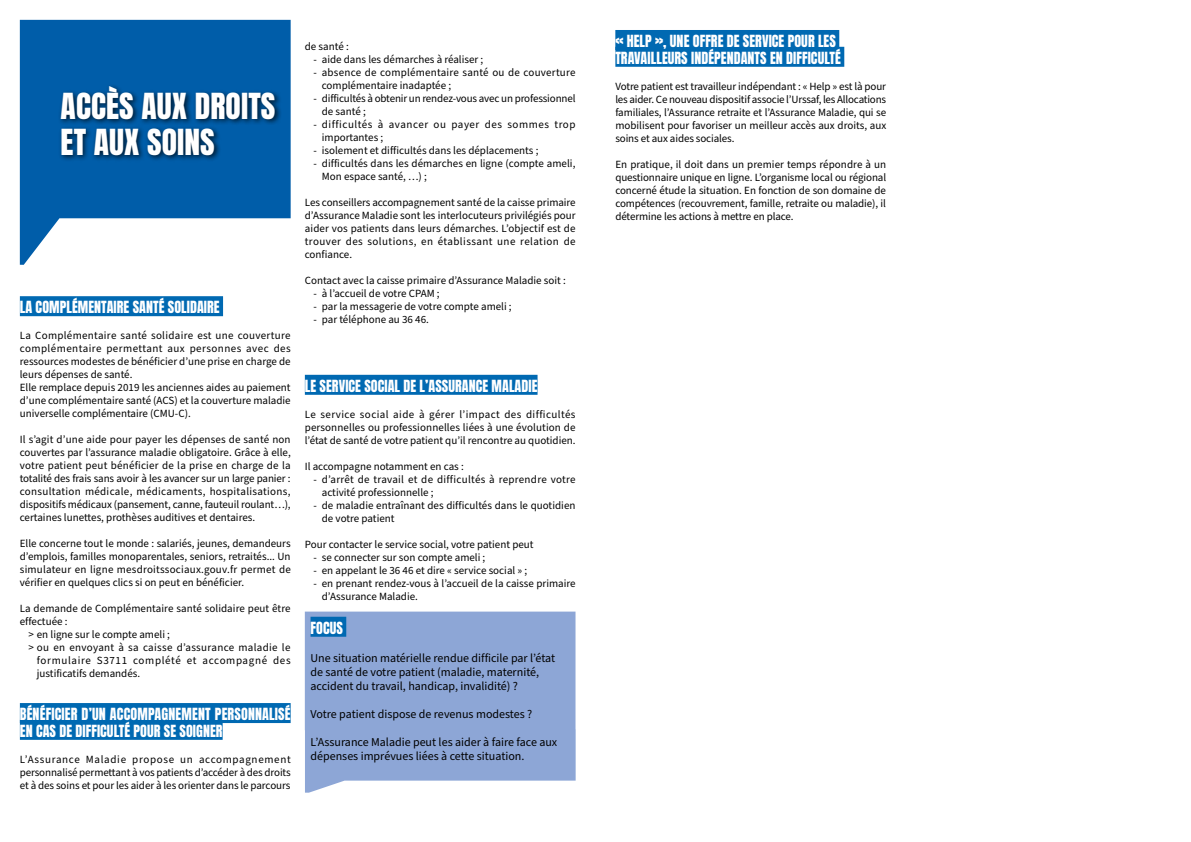
<style>
.page{position:relative;width:1191px;height:842px;background:#fff}
.page>*{position:absolute;margin:0;border:0;box-sizing:border-box;transform-origin:0 0}
.t1{font:30px/36px "Anton";letter-spacing:.005em;color:#fff;scale:1.05 1}
.t2{font:14px/16.8px "Anton";letter-spacing:.005em;color:#fff}
.t3{font:12px/14px "Source Sans Pro";color:#000}
.t4{font:11px/13px "Source Sans Pro";color:#000}
.t5{font:11px/13px "Source Sans Pro";letter-spacing:.05em;color:#000}
.t6{font:11px "Source Sans Pro";letter-spacing:.03em;color:#000}
.t7{font:11px "Source Sans Pro";letter-spacing:.06em;color:#000}
</style>
<div class="page">
<svg style="left:20px;top:20px;width:271px;height:245px;fill:#005da9"></svg>
<div style="left:58px;top:83px;width:224px;height:79px;background:#000;opacity:.75"></div>
<div style="left:20px;top:296px;width:203px;height:20px;background:#0069b2"></div>
<div style="left:20px;top:703px;width:271px;height:20px;background:#0069b2"></div>
<div style="left:20px;top:720px;width:203px;height:20px;background:#0069b2"></div>
<div style="left:305px;top:375px;width:232px;height:20px;background:#0069b2"></div>
<div style="left:615px;top:30px;width:224px;height:20px;background:#0069b2"></div>
<div style="left:615px;top:47px;width:229px;height:20px;background:#0069b2"></div>
<div style="left:305px;top:612px;width:270px;height:181px;background:#8da6d6"></div>
<div style="left:310px;top:617px;width:36px;height:20px;background:#0069b2"></div>
<h1 class="t1" style="left:61px;top:91px;width:206px">ACCÈS AUX DROITS<br>ET AUX SOINS</h1>
<p class="t2" style="left:20px;top:300px;width:201px">LA COMPLÉMENTAIRE SANTÉ SOLIDAIRE</p>
<p class="t4" style="left:20px;top:329px;width:272px">La Complémentaire santé solidaire est une couverture complémentaire permettant aux personnes avec des ressources modestes de bénéficier d’une prise en charge de leurs dépenses de santé.<br>Elle remplace depuis 2019 les anciennes aides au paiement d’une complémentaire santé (ACS) et la couverture maladie universelle complémentaire (CMU-C).</p>
<p class="t4" style="left:20px;top:433px;width:272px;text-align:justify">Il s’agit d’une aide pour payer les dépenses de santé non couvertes par l’assurance maladie obligatoire. Grâce à elle, votre patient peut bénéficier de la prise en charge de la totalité des frais sans avoir à les avancer sur un large panier : consultation médicale, médicaments, hospitalisations, dispositifs médicaux (pansement, canne, fauteuil roulant…), certaines lunettes, prothèses auditives et dentaires.</p>
<p class="t4" style="left:20px;top:537px;width:272px;text-align:justify">Elle concerne tout le monde : salariés, jeunes, demandeurs d’emplois, familles monoparentales, seniors, retraités... Un simulateur en ligne mesdroitssociaux.gouv.fr permet de vérifier en quelques clics si on peut en bénéficier.</p>
<p class="t4" style="left:20px;top:602px;width:272px">La demande de Complémentaire santé solidaire peut être</p>
<p class="t4" style="left:20px;top:615px;width:49px">effectuée :</p>
<p class="t4" style="left:28px;top:628px;width:143px">&gt; en ligne sur le compte ameli ;</p>
<p class="t6" style="left:28px;top:640px;width:264px">&gt; ou en envoyant à sa caisse d’assurance maladie le</p>
<p class="t7" style="left:37px;top:653px;width:255px">formulaire S3711 complété et accompagné des</p>
<p class="t4" style="left:37px;top:667px;width:105px">justificatifs demandés.</p>
<p class="t2" style="left:20px;top:707px;width:272px">BÉNÉFICIER D’UN ACCOMPAGNEMENT PERSONNALISÉ<br>EN CAS DE DIFFICULTÉ POUR SE SOIGNER</p>
<p class="t4" style="left:20px;top:753px;width:272px;text-align:justify">L’Assurance Maladie propose un accompagnement personnalisé permettant à vos patients d’accéder à des droits et à des soins et pour les aider à les orienter dans le parcours</p>
<p class="t4" style="left:305px;top:40px;width:45px">de santé :</p>
<p class="t4" style="left:313px;top:53px;width:171px">- aide dans les démarches à réaliser ;</p>
<p class="t4" style="left:322px;top:66px;width:255px;text-indent:-9px">- absence de complémentaire santé ou de couverture complémentaire inadaptée ;</p>
<p class="t4" style="left:322px;top:92px;width:255px;text-indent:-9px">- difficultés à obtenir un rendez-vous avec un professionnel de santé ;</p>
<p class="t5" style="left:322px;top:118px;width:255px;text-indent:-9px">- difficultés à avancer ou payer des sommes trop importantes ;</p>
<p class="t4" style="left:313px;top:144px;width:227px">- isolement et difficultés dans les déplacements ;</p>
<p class="t4" style="left:322px;top:157px;width:255px;text-indent:-9px">- difficultés dans les démarches en ligne (compte ameli,<br>Mon espace santé, …) ;</p>
<p class="t4" style="left:305px;top:196px;width:272px;text-align:justify">Les conseillers accompagnement santé de la caisse primaire d’Assurance Maladie sont les interlocuteurs privilégiés pour aider vos patients dans leurs démarches. L’objectif est de trouver des solutions, en établissant une relation de confiance.</p>
<p class="t4" style="left:305px;top:274px;width:262px">Contact avec la caisse primaire d’Assurance Maladie soit :</p>
<p class="t4" style="left:313px;top:287px;width:128px">- à l’accueil de votre CPAM ;</p>
<p class="t4" style="left:313px;top:300px;width:200px">- par la messagerie de votre compte ameli ;</p>
<p class="t4" style="left:313px;top:313px;width:117px">- par téléphone au 36 46.</p>
<p class="t2" style="left:305px;top:379px;width:234px">LE SERVICE SOCIAL DE L’ASSURANCE MALADIE</p>
<p class="t4" style="left:305px;top:408px;width:272px;text-align:justify">Le service social aide à gérer l’impact des difficultés personnelles ou professionnelles liées à une évolution de l’état de santé de votre patient qu’il rencontre au quotidien.</p>
<p class="t4" style="left:305px;top:460px;width:160px">Il accompagne notamment en cas :</p>
<p class="t4" style="left:322px;top:473px;width:255px;text-indent:-9px">- d’arrêt de travail et de difficultés à reprendre votre activité professionnelle ;</p>
<p class="t4" style="left:322px;top:499px;width:255px;text-indent:-9px">- de maladie entraînant des difficultés dans le quotidien de votre patient</p>
<p class="t4" style="left:305px;top:538px;width:230px">Pour contacter le service social, votre patient peut</p>
<p class="t4" style="left:313px;top:551px;width:173px">- se connecter sur son compte ameli ;</p>
<p class="t4" style="left:313px;top:564px;width:215px">- en appelant le 36 46 et dire « service social » ;</p>
<p class="t4" style="left:322px;top:577px;width:255px;text-indent:-9px">- en prenant rendez-vous à l’accueil de la caisse primaire d’Assurance Maladie.</p>
<p class="t2" style="left:310px;top:620px;width:34px">FOCUS</p>
<p class="t3" style="left:310px;top:651px;width:246px">Une situation matérielle rendue difficile par l’état de santé de votre patient (maladie, maternité, accident du travail, handicap, invalidité) ?</p>
<p class="t3" style="left:310px;top:707px;width:223px">Votre patient dispose de revenus modestes ?</p>
<p class="t3" style="left:310px;top:735px;width:248px">L’Assurance Maladie peut les aider à faire face aux dépenses imprévues liées à cette situation.</p>
<p class="t2" style="left:615px;top:34px;width:227px">« HELP », UNE OFFRE DE SERVICE POUR LES<br>TRAVAILLEURS INDÉPENDANTS EN DIFFICULTÉ</p>
<p class="t4" style="left:615px;top:80px;width:272px;text-align:justify">Votre patient est travailleur indépendant : « Help » est là pour les aider. Ce nouveau dispositif associe l’Urssaf, les Allocations familiales, l’Assurance retraite et l’Assurance Maladie, qui se mobilisent pour favoriser un meilleur accès aux droits, aux soins et aux aides sociales.</p>
<p class="t4" style="left:615px;top:158px;width:272px;text-align:justify">En pratique, il doit dans un premier temps répondre à un questionnaire unique en ligne. L’organisme local ou régional concerné étude la situation. En fonction de son domaine de compétences (recouvrement, famille, retraite ou maladie), il détermine les actions à mettre en place.</p>
</div>
